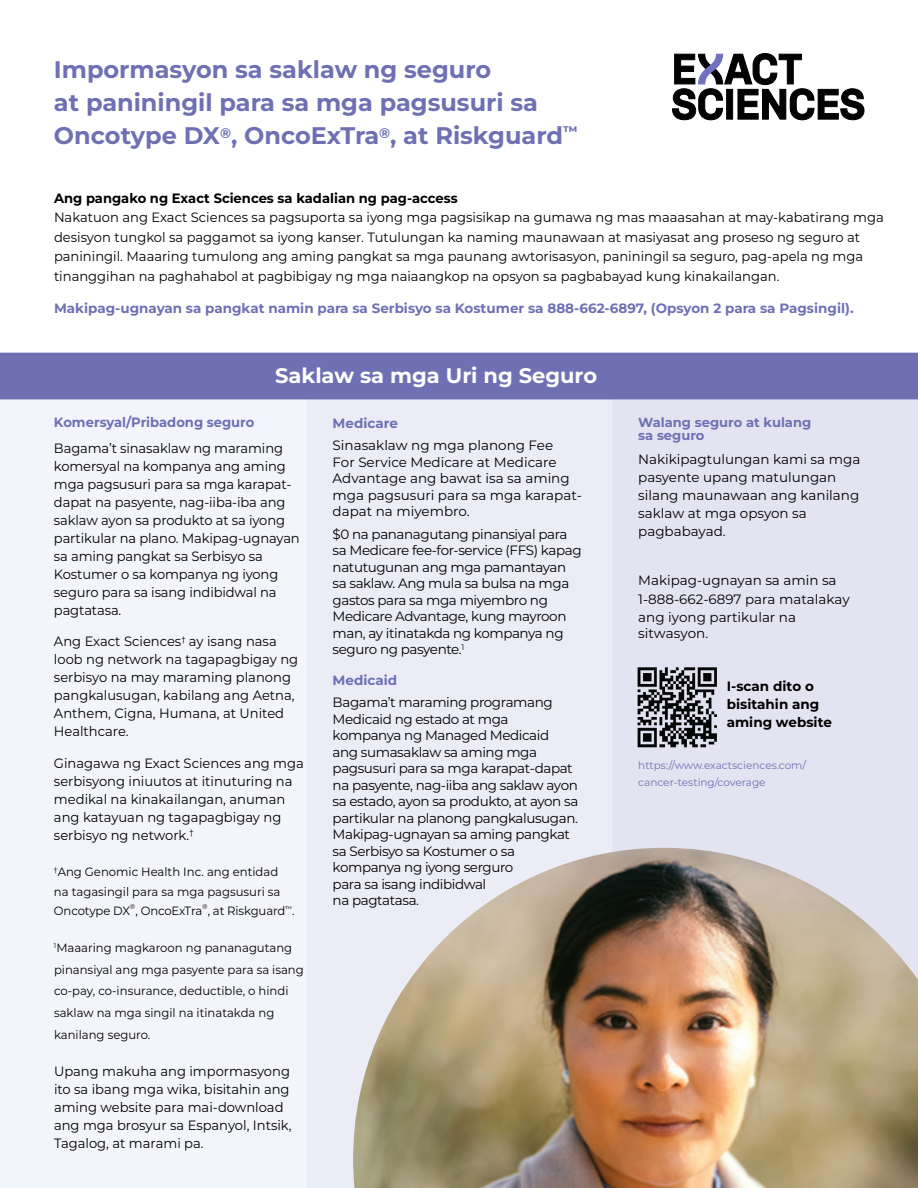
<style>
.page{position:relative;width:918px;height:1188px;background:#fff}
.page>*{position:absolute;margin:0;border:0;box-sizing:border-box;transform-origin:0 0}
.t1{font:700 24px/33px "Montserrat";color:#6f70b4}
.t2{font:700 21px "Montserrat";color:#fff}
.t3{font:13.5px/18px "Montserrat";letter-spacing:-.01em;color:#000}
.t4{font:13.5px/16.5px "Montserrat";letter-spacing:-.03em;color:#000}
.t5{font:700 13.5px "Montserrat";color:#6f70b4}
.t6{font:700 13.5px/18px "Montserrat";color:#000}
.t7{font:700 13.05px/13px "Montserrat";color:#6f70b4}
.t8{font:12px/21.8px "Montserrat";color:#000}
.t9{font:10.5px/16.5px "Montserrat";color:#6f70b4}
.t10{font:7.05px "Montserrat";color:#000}
</style>
<div class="page">
<div style="left:310px;top:400px;width:608px;height:788px;background:#e3e3f2"></div>
<div style="left:0;top:400px;width:612px;height:788px;background:#ebecf6"></div>
<div style="left:0;top:400px;width:306px;height:788px;background:#f4f5fa"></div>
<div style="left:0;top:353px;width:918px;height:46px;background:#6f70b4"></div>
<img style="left:353px;top:848px;width:565px;height:340px">
<svg style="left:672px;top:54px;width:192px;height:66px"></svg>
<img style="left:637px;top:667px;width:80px;height:81px">
<h1 class="t1" style="left:54px;top:52px;width:525px">Impormasyon sa saklaw ng seguro<br>at paniningil para sa mga pagsusuri sa<br>Oncotype DX<sup>®</sup>, OncoExTra<sup>®</sup>, at Riskguard<sup>™</sup></h1>
<p class="t6" style="left:54px;top:189px;width:405px">Ang pangako ng Exact Sciences sa kadalian ng pag-access</p>
<p class="t3" style="left:54px;top:207px;width:831px;line-height:19.5px">Nakatuon ang Exact Sciences sa pagsuporta sa iyong mga pagsisikap na gumawa ng mas maaasahan at may-kabatirang mga desisyon tungkol sa paggamot sa iyong kanser. Tutulungan ka naming maunawaan at masiyasat ang proseso ng seguro at paniningil. Maaaring tumulong ang aming pangkat sa mga paunang awtorisasyon, paniningil sa seguro, pag-apela ng mga tinanggihan na paghahabol at pagbibigay ng mga naiaangkop na opsyon sa pagbabayad kung kinakailangan.</p>
<p class="t5" style="left:54px;top:299px;width:801px">Makipag-ugnayan sa pangkat namin para sa Serbisyo sa Kostumer sa 888-662-6897, (Opsyon 2 para sa Pagsingil).</p>
<h2 class="t2" style="left:275px;top:362px;width:324px">Saklaw sa mga Uri ng Seguro</h2>
<p class="t5" style="left:54px;top:413px;width:202px">Komersyal/Pribadong seguro</p>
<p class="t3" style="left:54px;top:438px;width:247px">Bagama’t sinasaklaw ng maraming komersyal na kompanya ang aming mga pagsusuri para sa mga karapat&shy;dapat na pasyente, nag-iiba-iba ang saklaw ayon sa produkto at sa iyong partikular na plano. Makipag-ugnayan sa aming pangkat sa Serbisyo sa<br>Kostumer o sa kompanya ng iyong seguro para sa isang indibidwal na pagtatasa.</p>
<p class="t3" style="left:54px;top:632px;width:246px">Ang Exact Sciences<sup>†</sup> ay isang nasa loob ng network na tagapagbigay ng serbisyo na may maraming planong pangkalusugan, kabilang ang Aetna,<br>Anthem, Cigna, Humana, at United<br>Healthcare.</p>
<p class="t3" style="left:54px;top:753px;width:251px">Ginagawa ng Exact Sciences ang mga serbisyong iniuutos at itinuturing na medikal na kinakailangan, anuman ang katayuan ng tagapagbigay ng serbisyo ng network.<sup>†</sup></p>
<p class="t8" style="left:54px;top:862px;width:242px;line-height:19.5px"><sup>†</sup>Ang Genomic Health Inc. ang entidad na tagasingil para sa mga pagsusuri sa<br>Oncotype DX , OncoExTra , at Riskguard<sup>™</sup>.</p>
<p class="t10" style="left:130px;top:902px;width:7px">®</p>
<p class="t10" style="left:202px;top:902px;width:7px">®</p>
<p class="t8" style="left:54px;top:936px;width:251px"><sup>1</sup>Maaaring magkaroon ng pananagutang pinansiyal ang mga pasyente para sa isang co-pay, co-insurance, deductible, o hindi saklaw na mga singil na itinatakda ng kanilang seguro.</p>
<p class="t3" style="left:54px;top:1062px;width:239px">Upang makuha ang impormasyong ito sa ibang mga wika, bisitahin ang aming website para mai-download ang mga brosyur sa Espanyol, Intsik,<br>Tagalog, at marami pa.</p>
<p class="t5" style="left:333px;top:414px;width:67px">Medicare</p>
<p class="t3" style="left:333px;top:437px;width:251px;line-height:16.5px">Sinasaklaw ng mga planong Fee<br>For Service Medicare at Medicare<br>Advantage ang bawat isa sa aming mga pagsusuri para sa mga karapat&shy;dapat na miyembro.</p>
<p class="t4" style="left:333px;top:525px;width:250px">$0 na pananagutang pinansiyal para sa Medicare fee-for-service (FFS) kapag natutugunan ang mga pamantayan sa saklaw. Ang mula sa bulsa na mga gastos para sa mga miyembro ng<br>Medicare Advantage, kung mayroon man, ay itinatakda ng kompanya ng seguro ng pasyente.<sup>1</sup></p>
<p class="t5" style="left:333px;top:671px;width:66px">Medicaid</p>
<p class="t4" style="left:333px;top:694px;width:247px">Bagama’t maraming programang<br>Medicaid ng estado at mga kompanya ng Managed Medicaid<br>ang sumasaklaw sa aming mga pagsusuri para sa mga karapat-dapat na pasyente, nag-iiba ang saklaw ayon sa estado, ayon sa produkto, at ayon sa partikular na planong pangkalusugan.<br>Makipag-ugnayan sa aming pangkat sa Serbisyo sa Kostumer o sa kompanya ng iyong serguro<br>para sa isang indibidwal<br>na pagtatasa.</p>
<p class="t7" style="left:638px;top:415px;width:175px">Walang seguro at kulang sa seguro</p>
<p class="t3" style="left:638px;top:449px;width:224px">Nakikipagtulungan kami sa mga pasyente upang matulungan silang maunawaan ang kanilang saklaw at mga opsyon sa pagbabayad.</p>
<p class="t3" style="left:638px;top:571px;width:200px">Makipag-ugnayan sa amin sa</p>
<p class="t3" style="left:638px;top:590px;width:213px;line-height:17.2px">1-888-662-6897 para matalakay ang iyong partikular na sitwasyon.</p>
<p class="t6" style="left:727px;top:676px;width:107px">I-scan dito o bisitahin ang aming website</p>
<p class="t9" style="left:638px;top:757px;width:169px">https://www.exactsciences.com/ cancer-testing/coverage</p>
</div>
